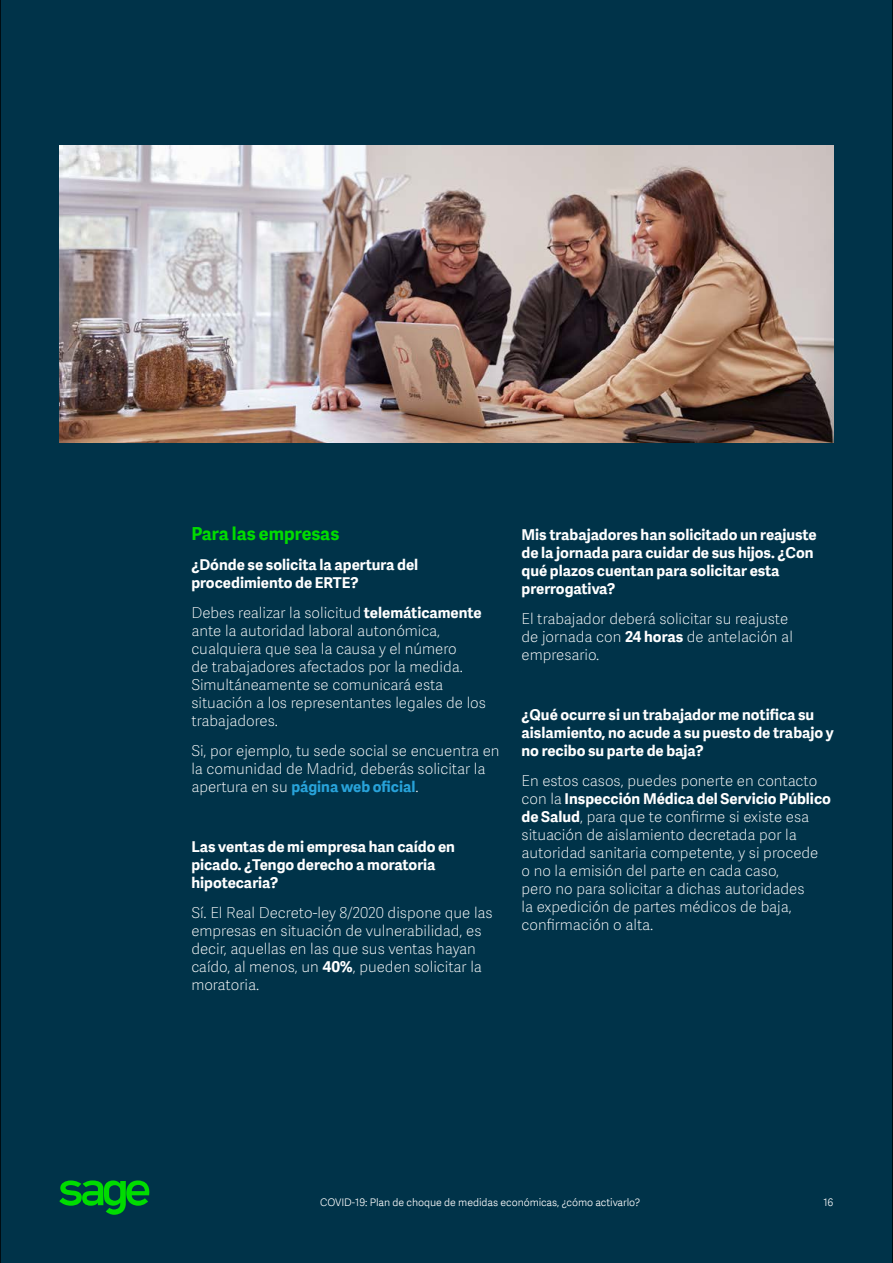
<style>
.page{position:relative;width:893px;height:1263px;background:#fff}
.page>*{position:absolute;margin:0;border:0;box-sizing:border-box;transform-origin:0 0}
.t1{font:700 18px "Adelle Sans SAGE";color:#00dc00}
.t2{font:15px/18px "Adelle Sans SAGE Th";color:#fff}
.t3{font:700 15px/18px "Adelle Sans SAGE";color:#fff}
.t4{font:700 15px "Adelle Sans SAGE";color:#28a3da}
.t5{font:10.5px "Adelle Sans SAGE Lt";letter-spacing:-.005em;color:#fff}
.s1{font-family:"Adelle Sans SAGE";font-weight:700}
.s2{font-family:"Adelle Sans SAGE Th";font-weight:400;color:#fff}
.s3{font-family:"Adelle Sans SAGE Th";font-weight:400}
</style>
<div class="page">
<div style="left:0;top:0;width:892px;height:1263px;background:#003349"></div>
<svg style="left:59px;top:1181px;width:93px;height:34px;background:#007e28"></svg>
<img style="left:59px;top:146px;width:774px;height:296px">
<p class="t1" style="left:191px;top:520px;width:149px">Para las empresas</p>
<p class="t3" style="left:191px;top:555px;width:228px">¿Dónde se solicita la apertura del procedimiento de ERTE?</p>
<p class="t2" style="left:191px;top:603px;width:296px">Debes realizar la solicitud <span class="s1">telemáticamente </span>ante la autoridad laboral autonómica, cualquiera que sea la causa y el número<br>de trabajadores afectados por la medida.<br>Simultáneamente se comunicará esta situación a los representantes legales de los trabajadores.</p>
<p class="t2" style="left:191px;top:741px;width:310px">Si, por ejemplo, tu sede social se encuentra en la comunidad de Madrid, deberás solicitar la</p>
<p class="t4" style="left:191px;top:776px;width:229px"><span class="s2">apertura en su</span> página web oficial<span class="s2">.</span></p>
<p class="t3" style="left:191px;top:837px;width:265px">Las ventas de mi empresa han caído en picado. ¿Tengo derecho a moratoria hipotecaria?</p>
<p class="t2" style="left:191px;top:903px;width:303px">Sí. El Real Decreto-ley 8/2020 dispone que las empresas en situación de vulnerabilidad, es decir, aquellas en las que sus ventas hayan caído, al menos, un <span class="s1">40%</span>, pueden solicitar la moratoria.</p>
<p class="t3" style="left:521px;top:525px;width:297px">Mis trabajadores han solicitado un reajuste de la jornada para cuidar de sus hijos. ¿Con qué plazos cuentan para solicitar esta prerrogativa?</p>
<p class="t2" style="left:521px;top:609px;width:273px">El trabajador deberá solicitar su reajuste de jornada con <span class="s1">24 horas</span> de antelación al empresario.</p>
<p class="t3" style="left:521px;top:705px;width:314px">¿Qué ocurre si un trabajador me notifica su aislamiento, no acude a su puesto de trabajo y no recibo su parte de baja?</p>
<p class="t2" style="left:521px;top:771px;width:297px">En estos casos, puedes ponerte en contacto</p>
<p class="t3" style="left:521px;top:789px;width:311px"><span class="s3">con la</span> Inspección Médica del Servicio Público</p>
<p class="t2" style="left:521px;top:807px;width:298px"><span class="s1">de Salud</span>, para que te confirme si existe esa situación de aislamiento decretada por la autoridad sanitaria competente, y si procede o no la emisión del parte en cada caso,<br>pero no para solicitar a dichas autoridades la expedición de partes médicos de baja, confirmación o alta.</p>
<p class="t5" style="left:320px;top:1195px;width:321px">COVID-19: Plan de choque de medidas económicas, ¿cómo activarlo?</p>
<p class="t5" style="left:823px;top:1195px;width:12px">16</p>
</div>
